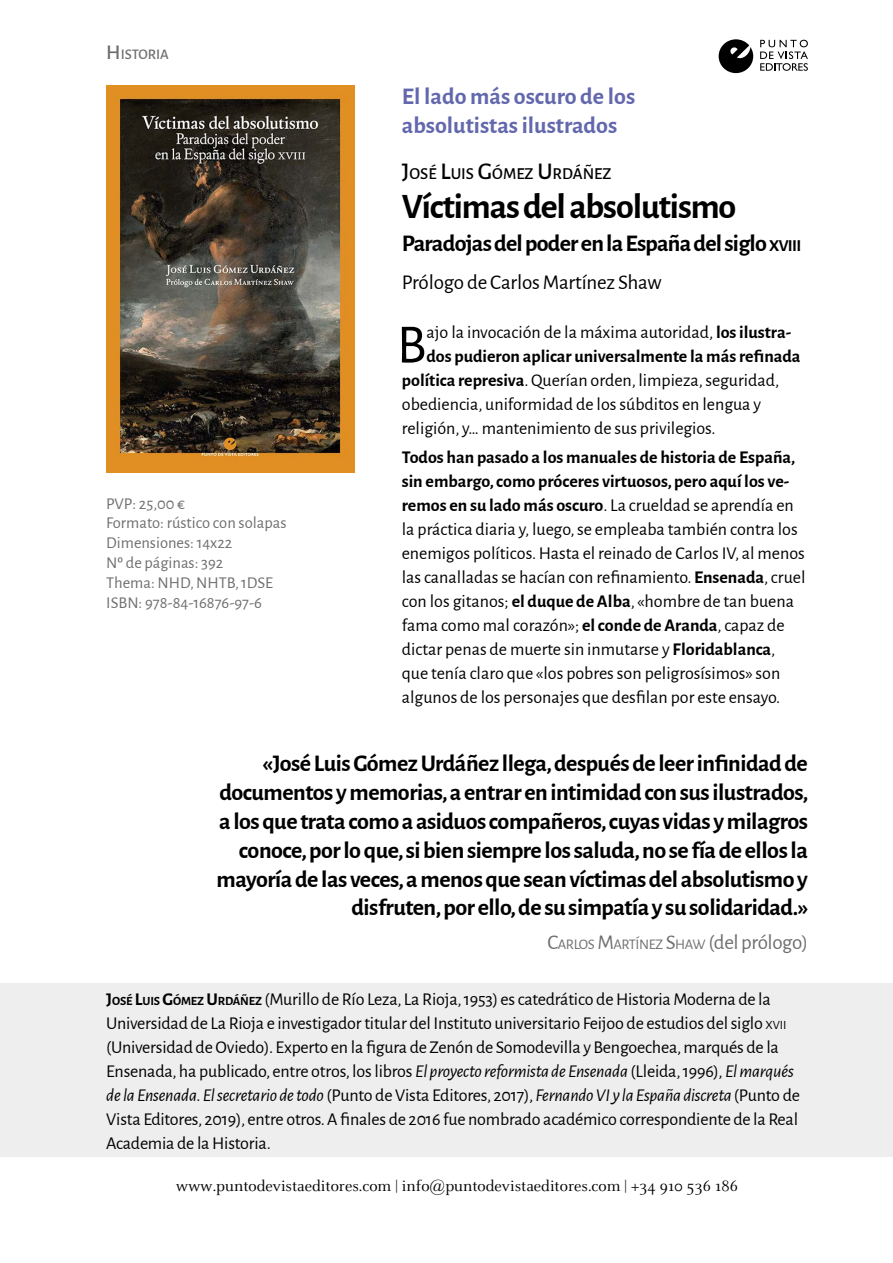
<style>
.page{position:relative;width:893px;height:1263px;background:#fff}
.page>*{position:absolute;margin:0;border:0;box-sizing:border-box;transform-origin:0 0}
.t1{font:55.5px "Alegreya Sans";color:#000}
.t2{font:700 36px "Alegreya Sans";letter-spacing:-.03em;color:#000}
.t3{font:700 24px/28.8px "Alegreya Sans";letter-spacing:-.02em;color:#000;text-align:right}
.t4{font:700 24px/28.8px "Alegreya Sans";color:#6368ae}
.t5{font:21px "Alegreya Sans";letter-spacing:-.01em;color:#000}
.t6{font:18px/24px "Alegreya Sans";color:#000}
.t7{font:700 18px "Alegreya Sans";color:#000}
.t8{font:500 16.8px "Alegreya Sans";color:#000}
.t9{font:16.5px/19.8px "Alegreya Sans";color:#6e6e70}
.t10{font:16.5px "FF Celeste Pro";color:#000}
.t11{font:14.7px "Alegreya Sans";letter-spacing:-.03em;color:#6e6e70}
.t12{font:500 14.7px "Alegreya Sans";color:#6e6e70}
.s1{font-size:21px}
.s2{font-size:24px}
.s3{font-size:16.8px}
.s4{font-weight:700}
.s5{font-weight:700;font-size:12.6px}
.s6{font-size:12.6px}
.s7{font-style:italic}
</style>
<div class="page">
<svg style="left:760px;top:40px;width:48px;height:31px"></svg>
<svg style="left:719px;top:39px;width:34px;height:34px"></svg>
<div style="left:0;top:983px;width:893px;height:174px;background:#eee"></div>
<img style="left:107px;top:85px;width:248px;height:387px">
<p class="t12" style="left:106px;top:44px;width:64px"><span class="s1">H</span>ISTORIA</p>
<p class="t9" style="left:106px;top:493px;width:182px">PVP: 25,00 €<br>Formato: rústico con solapas<br>Dimensiones: 14x22<br>Nº de páginas: 392<br>Thema: NHD, NHTB, 1DSE<br>ISBN: 978-84-16876-97-6</p>
<h3 class="t4" style="left:402px;top:81px;width:235px">El lado más oscuro de los absolutistas ilustrados</h3>
<p class="t8" style="left:402px;top:162px;width:211px"><span class="s2">J</span>OSÉ <span class="s2">L</span>UIS <span class="s2">G</span>ÓMEZ <span class="s2">U</span> RDÁÑEZ</p>
<h2 class="t2" style="left:402px;top:180px;width:336px">Víctimas del absolutismo</h2>
<h3 class="t3" style="left:402px;top:227px;width:401px">Paradojas del poder en la España del siglo <span class="s3">XVIII</span></h3>
<p class="t5" style="left:402px;top:268px;width:261px">Prólogo de Carlos Martínez Shaw</p>
<h1 class="t1" style="left:397px;top:307px;width:31px">B</h1>
<p class="t6" style="left:426px;top:320px;width:366px">ajo la invocación de la máxima autoridad, <span class="s4">los ilustra-</span></p>
<p class="t7" style="left:426px;top:343px;width:376px">dos pudieron aplicar universalmente la más refinada</p>
<p class="t6" style="left:402px;top:368px;width:379px"><span class="s4">política represiva</span>. Querían orden, limpieza, seguridad,</p>
<p class="t6" style="left:402px;top:392px;width:361px">obediencia, uniformidad de los súbditos en lengua y</p>
<p class="t6" style="left:402px;top:416px;width:315px">religión, y… mantenimiento de sus privilegios.</p>
<p class="t6" style="left:402px;top:444px;width:405px"><span class="s4">Todos han pasado a los manuales de historia de España, sin embargo, como próceres virtuosos, pero aquí los ve&shy;remos en su lado más oscuro</span>. La crueldad se aprendía en la práctica diaria y, luego, se empleaba también contra los enemigos políticos. Hasta el reinado de Carlos IV, al menos las canalladas se hacían con refinamiento. <span class="s4">Ensenada</span>, cruel con los gitanos; <span class="s4">el duque de Alba</span>, «hombre de tan buena fama como mal corazón»; <span class="s4">el conde de Aranda</span>, capaz de dictar penas de muerte sin inmutarse y <span class="s4">Floridablanca</span>, que tenía claro que «los pobres son peligrosísimos» son algunos de los personajes que desfilan por este ensayo.</p>
<p class="t3" style="left:217px;top:748px;width:593px">«José Luis Gómez Urdáñez llega, después de leer infinidad de documentos y memorias, a entrar en intimidad con sus ilustrados, a los que trata como a asiduos compañeros, cuyas vidas y milagros conoce, por lo que, si bien siempre los saluda, no se fía de ellos la mayoría de las veces, a menos que sean víctimas del absolutismo y disfruten, por ello, de su simpatía y su solidaridad.»</p>
<p class="t11" style="left:547px;top:934px;width:262px"><span class="s1">C</span>ARLOS <span class="s1">M</span>ARTÍNEZ <span class="s1">S</span>HAW <span class="s1">(del prólogo)</span></p>
<p class="t6" style="left:106px;top:986px;width:695px"><span class="s4">J</span><span class="s5">OSÉ</span> <span class="s4">L</span><span class="s5">UIS</span> <span class="s4">G</span><span class="s5">ÓMEZ</span> <span class="s4">U</span> <span class="s5">RDÁÑEZ</span> (Murillo de Río Leza, La Rioja, 1953) es catedrático de Historia Moderna de la Universidad de La Rioja e investigador titular del Instituto universitario Feijoo de estudios del siglo <span class="s6">XVII </span>(Universidad de Oviedo). Experto en la figura de Zenón de Somodevilla y Bengoechea, marqués de la Ensenada, ha publicado, entre otros, los libros <span class="s7">El proyecto reformista de Ensenada</span> (Lleida, 1996), <span class="s7">El marqués de la Ensenada. El secretario de todo</span> (Punto de Vista Editores, 2017), <span class="s7">Fernando VI y la España discreta</span> (Punto de Vista Editores, 2019), entre otros. A finales de 2016 fue nombrado académico correspondiente de la Real Academia de la Historia.</p>
<p class="t10" style="left:176px;top:1176px;width:563px">www.puntodevistaeditores.com | info@puntodevistaeditores.com | +34 910 536 186</p>
</div>
